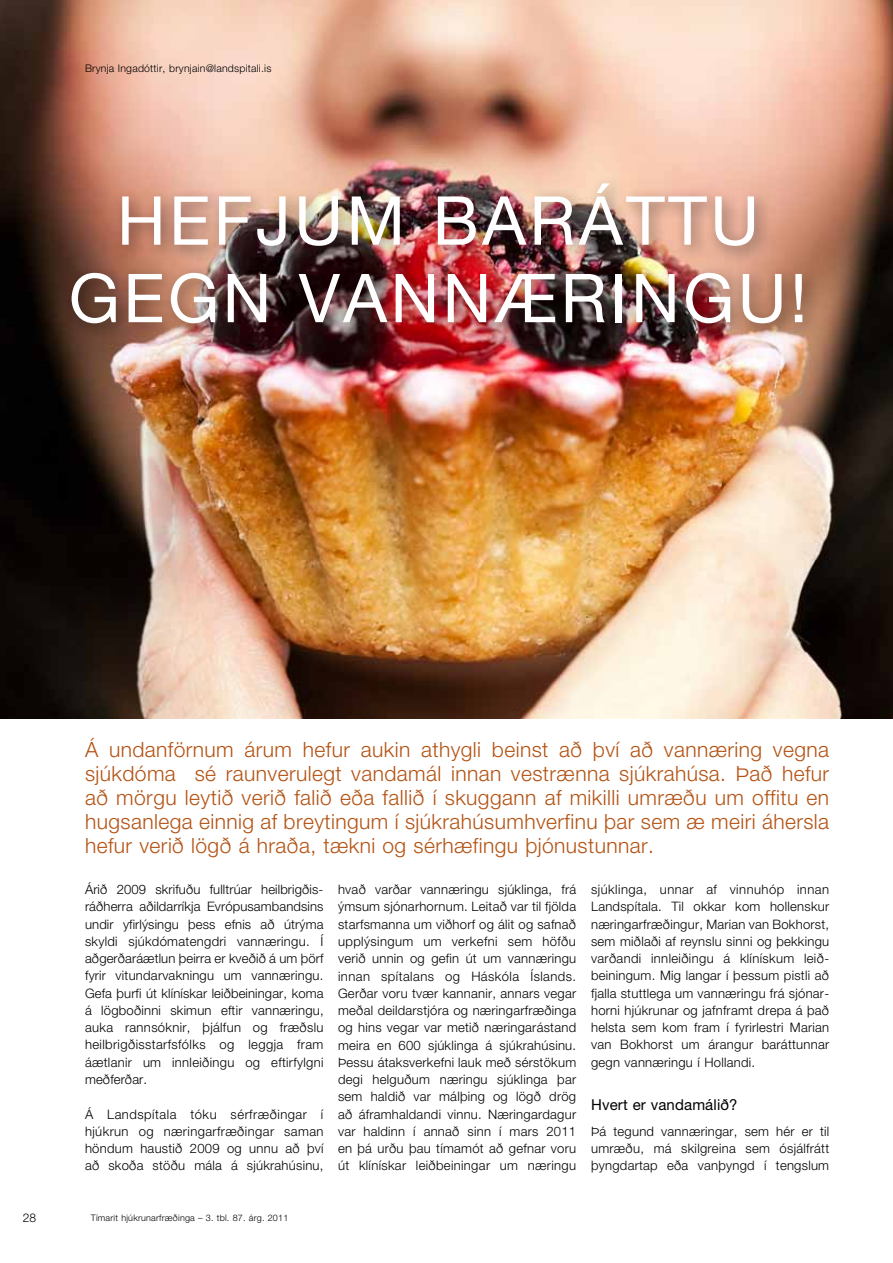
<style>
.page{position:relative;width:893px;height:1263px;background:#fff}
.page>*{position:absolute;margin:0;border:0;box-sizing:border-box;transform-origin:0 0}
.t1{font:67.5px "Helvetica Neue";color:#fff}
.t2{font:300 21px/24px "Helvetica Neue";letter-spacing:.02em;color:#b45314;text-align:justify}
.t3{font:15px "Helvetica Neue";letter-spacing:.01em;color:#000}
.t4{font:300 13.05px/17.2px "Helvetica Neue";letter-spacing:.02em;color:#000;text-align:justify}
.t5{font:300 12px "Helvetica Neue";color:#000}
.t6{font:300 10.5px "Helvetica Neue";letter-spacing:.02em;color:#000}
.t7{font:300 9px "Helvetica Neue";letter-spacing:.025em;color:#000}
</style>
<div class="page">
<img style="left:0;top:0;width:893px;height:719px">
<div style="left:61px;top:174px;width:759px;height:168px;background:#000;opacity:.45"></div>
<p class="t6" style="left:85px;top:62px;width:188px">Brynja Ingadóttir, brynjain@landspitali.is</p>
<h1 class="t1" style="left:117px;top:180px;width:229px">HEFJUM</h1>
<h1 class="t1" style="left:433px;top:180px;width:47px">BARÁTTU</h1>
<h1 class="t1" style="left:69px;top:258px;width:50px">GEGN</h1>
<h1 class="t1" style="left:299px;top:258px;width:50px">VANNÆRINGU</h1>
<h1 class="t1" style="left:790px;top:258px;width:19px">!</h1>
<p class="t2" style="left:85px;top:736px;width:746px">Á undanförnum árum hefur aukin athygli beinst að því að vannæring vegna sjúkdóma sé raunverulegt vandamál innan vestrænna sjúkrahúsa. Það hefur að mörgu leytið verið falið eða fallið í skuggann af mikilli umræðu um offitu en hugsanlega einnig af breytingum í sjúkrahúsumhverfinu þar sem æ meiri áhersla hefur verið lögð á hraða, tækni og sérhæfingu þjónustunnar.</p>
<p class="t4" style="left:85px;top:881px;width:240px">Árið 2009 skrifuðu fulltrúar heilbrigðis&shy;ráðherra aðildarríkja Evrópusambandsins undir yfirlýsingu þess efnis að útrýma skyldi sjúkdómatengdri vannæringu. Í aðgerðaráætlun þeirra er kveðið á um þörf fyrir vitundarvakningu um vannæringu.<br>Gefa þurfi út klínískar leiðbeiningar, koma á lögboðinni skimun eftir vannæringu, auka rannsóknir, þjálfun og fræðslu heilbrigðisstarfsfólks og leggja fram áætlanir um innleiðingu og eftirfylgni meðferðar.</p>
<p class="t4" style="left:85px;top:1105px;width:240px">Á Landspítala tóku sérfræðingar í hjúkrun og næringarfræðingar saman höndum haustið 2009 og unnu að því að skoða stöðu mála á sjúkrahúsinu,</p>
<p class="t4" style="left:338px;top:881px;width:240px">hvað varðar vannæringu sjúklinga, frá ýmsum sjónarhornum. Leitað var til fjölda starfsmanna um viðhorf og álit og safnað upplýsingum um verkefni sem höfðu verið unnin og gefin út um vannæringu innan spítalans og Háskóla Íslands.<br>Gerðar voru tvær kannanir, annars vegar meðal deildarstjóra og næringarfræðinga og hins vegar var metið næringarástand meira en 600 sjúklinga á sjúkrahúsinu.<br>Þessu átaksverkefni lauk með sérstökum degi helguðum næringu sjúklinga þar sem haldið var málþing og lögð drög að áframhaldandi vinnu. Næringardagur var haldinn í annað sinn í mars 2011 en þá urðu þau tímamót að gefnar voru út klínískar leiðbeiningar um næringu</p>
<p class="t4" style="left:591px;top:880px;width:240px">sjúklinga, unnar af vinnuhóp innan Landspítala. Til okkar kom hollenskur næringarfræðingur, Marian van Bokhorst, sem miðlaði af reynslu sinni og þekkingu varðandi innleiðingu á klínískum leið&shy;beiningum. Mig langar í þessum pistli að fjalla stuttlega um vannæringu frá sjónar&shy;horni hjúkrunar og jafnframt drepa á það helsta sem kom fram í fyrirlestri Marian van Bokhorst um árangur baráttunnar gegn vannæringu í Hollandi.</p>
<p class="t3" style="left:591px;top:1096px;width:148px">HVERT ER VANDAMÁLIÐ?</p>
<p class="t4" style="left:591px;top:1122px;width:240px">Þá tegund vannæringar, sem hér er til umræðu, má skilgreina sem ósjálfrátt þyngdartap eða vanþyngd í tengslum</p>
<p class="t5" style="left:23px;top:1210px;width:15px">28</p>
<p class="t7" style="left:91px;top:1212px;width:199px">Tímarit hjúkrunarfræ›inga – 3. tbl. 87. árg. 2011</p>
</div>
